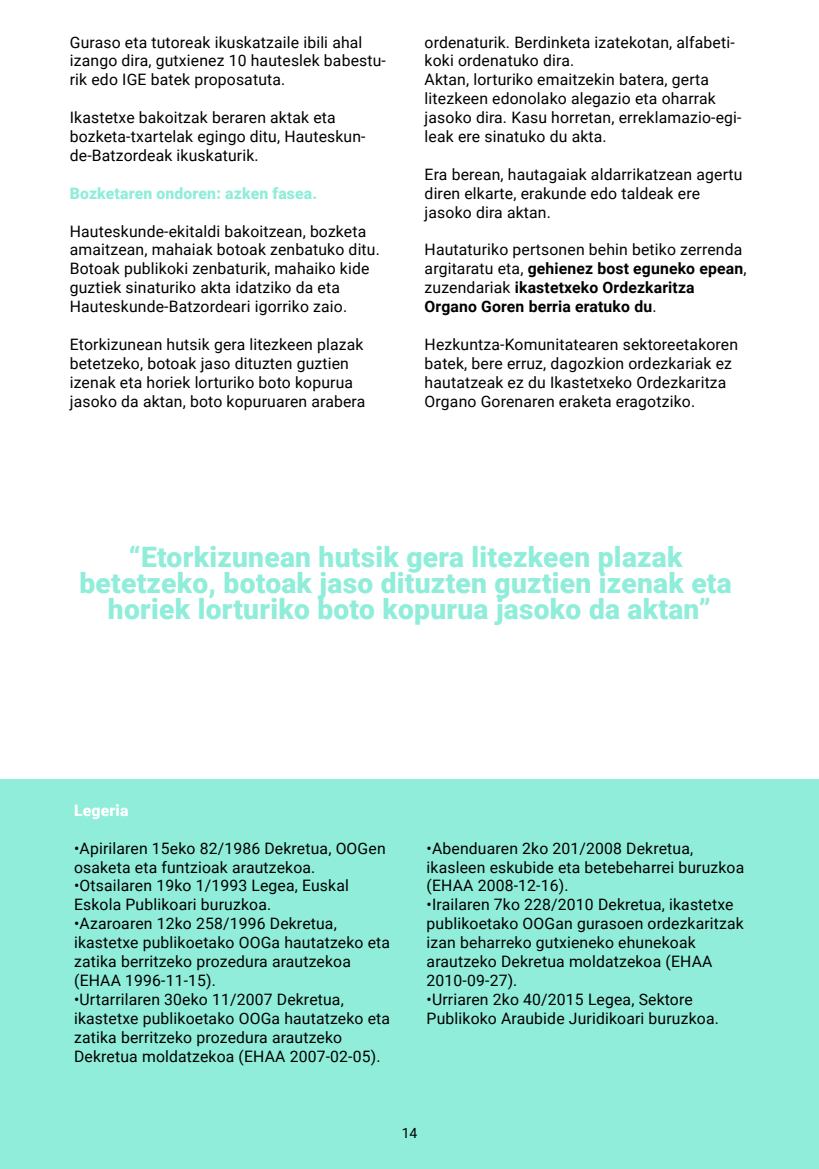
<style>
.page{position:relative;width:819px;height:1169px;background:#fff}
.page>*{position:absolute;margin:0;border:0;box-sizing:border-box;transform-origin:0 0}
.t1{font:900 28.18px/26.2px "Roboto";letter-spacing:.01em;color:#8fedd9;text-align:center}
.t2{font:15.75px/18.9px "Roboto";letter-spacing:.01em;color:#000}
.t3{font:700 15.75px/18.9px "Roboto";letter-spacing:.01em;color:#000}
.t4{font:900 15.75px "Roboto";letter-spacing:.01em;color:#8fedd9}
.t5{font:900 15.75px "Roboto";letter-spacing:.01em;color:#fff}
.t6{font:14px "Roboto";color:#000}
.s1{font-weight:400}
</style>
<div class="page">
<div style="left:0;top:780px;width:819px;height:389px;background:#8fedd9"></div>
<p class="t2" style="left:70px;top:32px;width:318px">Guraso eta tutoreak ikuskatzaile ibili ahal izango dira, gutxienez 10 hauteslek babestu&shy;rik edo IGE batek proposatuta.</p>
<p class="t2" style="left:70px;top:108px;width:297px">Ikastetxe bakoitzak beraren aktak eta bozketa-txartelak egingo ditu, Hauteskun&shy;de-Batzordeak ikuskaturik.</p>
<p class="t4" style="left:70px;top:182px;width:249px">Bozketaren ondoren: azken fasea.</p>
<p class="t2" style="left:70px;top:221px;width:312px">Hauteskunde-ekitaldi bakoitzean, bozketa amaitzean, mahaiak botoak zenbatuko ditu.<br>Botoak publikoki zenbaturik, mahaiko kide guztiek sinaturiko akta idatziko da eta Hauteskunde-Batzordeari igorriko zaio.</p>
<p class="t2" style="left:70px;top:334px;width:297px">Etorkizunean hutsik gera litezkeen plazak betetzeko, botoak jaso dituzten guztien izenak eta horiek lorturiko boto kopurua jasoko da aktan, boto kopuruaren arabera</p>
<p class="t2" style="left:425px;top:32px;width:318px">ordenaturik. Berdinketa izatekotan, alfabeti&shy;koki ordenatuko dira.<br>Aktan, lorturiko emaitzekin batera, gerta litezkeen edonolako alegazio eta oharrak jasoko dira. Kasu horretan, erreklamazio-egi&shy;leak ere sinatuko du akta.</p>
<p class="t2" style="left:425px;top:164px;width:320px">Era berean, hautagaiak aldarrikatzean agertu diren elkarte, erakunde edo taldeak ere jasoko dira aktan.</p>
<p class="t3" style="left:425px;top:240px;width:323px"><span class="s1">Hautaturiko pertsonen behin betiko zerrenda argitaratu eta,</span> gehienez bost eguneko epean<span class="s1">, zuzendariak</span> ikastetxeko Ordezkaritza Organo Goren berria eratuko du<span class="s1">.</span></p>
<p class="t2" style="left:425px;top:334px;width:315px">Hezkuntza-Komunitatearen sektoreetakoren batek, bere erruz, dagozkion ordezkariak ez hautatzeak ez du Ikastetxeko Ordezkaritza Organo Gorenaren eraketa eragotziko.</p>
<h1 class="t1" style="left:79px;top:543px;width:654px">“Etorkizunean hutsik gera litezkeen plazak betetzeko, botoak jaso dituzten guztien izenak eta horiek lorturiko boto kopurua jasoko da aktan”</h1>
<p class="t5" style="left:74px;top:799px;width:56px">Legeria</p>
<p class="t2" style="left:74px;top:838px;width:313px">•Apirilaren 15eko 82/1986 Dekretua, OOGen osaketa eta funtzioak arautzekoa.</p>
<p class="t2" style="left:74px;top:876px;width:276px">•Otsailaren 19ko 1/1993 Legea, Euskal<br>Eskola Publikoari buruzkoa.</p>
<p class="t2" style="left:74px;top:914px;width:318px">•Azaroaren 12ko 258/1996 Dekretua, ikastetxe publikoetako OOGa hautatzeko eta zatika berritzeko prozedura arautzekoa (EHAA 1996-11-15).</p>
<p class="t2" style="left:74px;top:989px;width:318px">•Urtarrilaren 30eko 11/2007 Dekretua, ikastetxe publikoetako OOGa hautatzeko eta zatika berritzeko prozedura arautzeko Dekretua moldatzekoa (EHAA 2007-02-05).</p>
<p class="t2" style="left:427px;top:838px;width:319px">•Abenduaren 2ko 201/2008 Dekretua, ikasleen eskubide eta betebeharrei buruzkoa (EHAA 2008-12-16).</p>
<p class="t2" style="left:427px;top:895px;width:319px">•Irailaren 7ko 228/2010 Dekretua, ikastetxe publikoetako OOGan gurasoen ordezkaritzak izan beharreko gutxieneko ehunekoak arautzeko Dekretua moldatzekoa (EHAA 2010-09-27).</p>
<p class="t2" style="left:427px;top:989px;width:294px">•Urriaren 2ko 40/2015 Legea, Sektore<br>Publikoko Araubide Juridikoari buruzkoa.</p>
<p class="t6" style="left:402px;top:1123px;width:17px">14</p>
</div>
